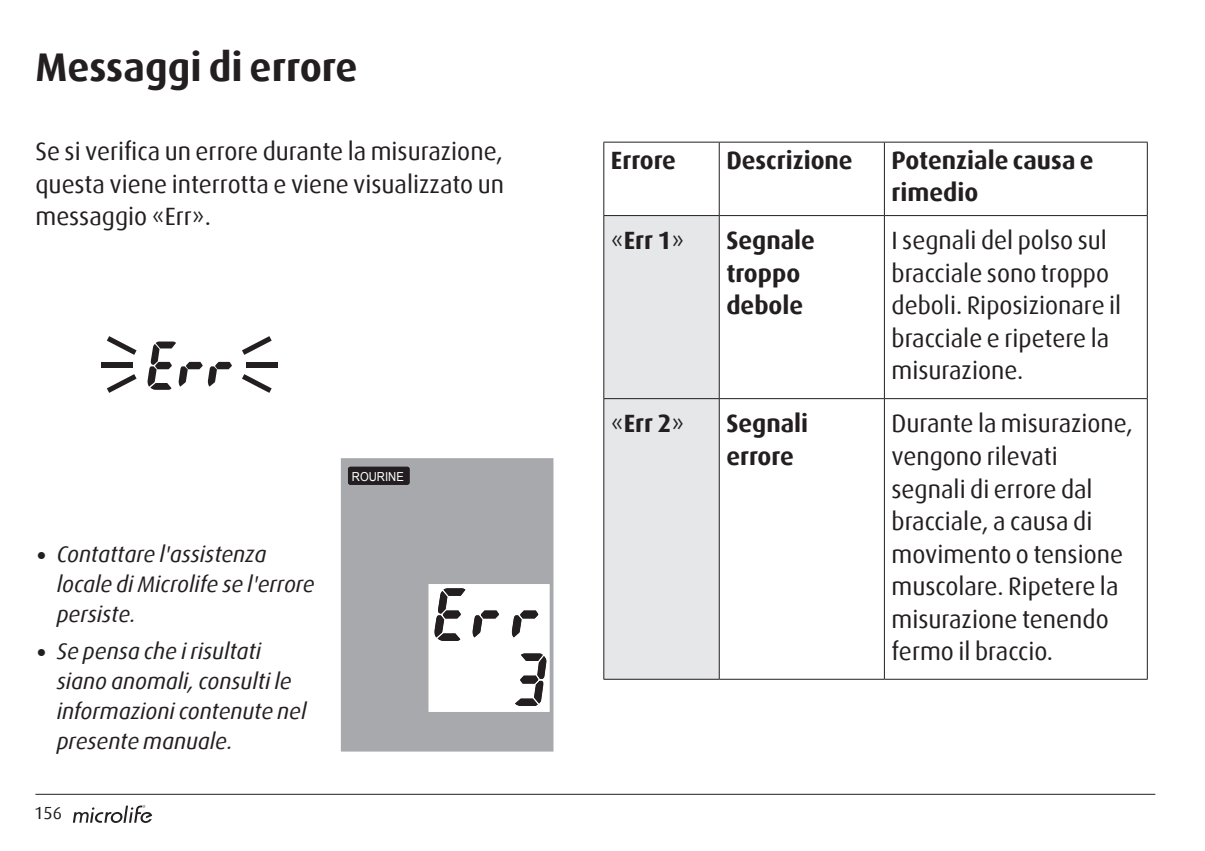
<style>
.page{position:relative;width:1205px;height:851px;background:#fff}
.page>*{position:absolute;margin:0;border:0;box-sizing:border-box;transform-origin:0 0}
.t1{font:700 40px "Dax";color:#231f20}
.Body{font:25px/32.5px "Dax";color:#231f20}
.Body-2{font:700 25px/32.5px "Dax";color:#231f20}
.Note{font:italic 22.5px/30px "Dax";color:#231f20}
.t2{font:17.5px "Dax";color:#231f20}
.t3{font:12.25px "Arial";color:#fff;scale:.91 1}
.s1{font-style:normal;font-size:37.5px}
.s2{font-weight:400}
</style>
<div class="page">
<hr style="left:35px;top:793px;width:1120px;height:1px;background:#231f20">
<svg style="left:73px;top:805px;width:79px;height:17px"></svg>
<div style="left:101px;top:362px;width:31px;height:5px;background:#231f20"></div>
<svg style="left:107px;top:374px;width:30px;height:19px"></svg>
<svg style="left:107px;top:336px;width:30px;height:19px"></svg>
<div style="left:246px;top:362px;width:31px;height:5px;background:#231f20"></div>
<svg style="left:242px;top:374px;width:30px;height:19px"></svg>
<svg style="left:242px;top:336px;width:30px;height:19px"></svg>
<svg style="left:147px;top:341px;width:85px;height:49px"></svg>
<div style="left:604px;top:216px;width:115px;height:462px;background:#e6e7e9"></div>
<hr style="left:603px;top:142px;width:116px;height:1px;background:#231f20">
<hr style="left:603px;top:142px;width:1px;height:73px;background:#231f20">
<hr style="left:719px;top:142px;width:165px;height:1px;background:#231f20">
<hr style="left:719px;top:142px;width:1px;height:73px;background:#231f20">
<hr style="left:884px;top:142px;width:263px;height:1px;background:#231f20">
<hr style="left:884px;top:142px;width:1px;height:73px;background:#231f20">
<hr style="left:1147px;top:142px;width:1px;height:73px;background:#231f20">
<hr style="left:603px;top:215px;width:116px;height:1px;background:#231f20">
<hr style="left:603px;top:216px;width:1px;height:182px;background:#231f20">
<hr style="left:719px;top:215px;width:165px;height:1px;background:#231f20">
<hr style="left:719px;top:216px;width:1px;height:182px;background:#231f20">
<hr style="left:884px;top:215px;width:263px;height:1px;background:#231f20">
<hr style="left:884px;top:216px;width:1px;height:182px;background:#231f20">
<hr style="left:1147px;top:216px;width:1px;height:182px;background:#231f20">
<hr style="left:603px;top:398px;width:116px;height:1px;background:#231f20">
<hr style="left:603px;top:399px;width:1px;height:279px;background:#231f20">
<hr style="left:719px;top:398px;width:165px;height:1px;background:#231f20">
<hr style="left:719px;top:399px;width:1px;height:279px;background:#231f20">
<hr style="left:884px;top:398px;width:263px;height:1px;background:#231f20">
<hr style="left:884px;top:399px;width:1px;height:279px;background:#231f20">
<hr style="left:1147px;top:399px;width:1px;height:279px;background:#231f20">
<hr style="left:603px;top:678px;width:116px;height:1px;background:#231f20">
<hr style="left:719px;top:678px;width:165px;height:1px;background:#231f20">
<hr style="left:884px;top:678px;width:263px;height:1px;background:#231f20">
<div style="left:341px;top:458px;width:212px;height:293px;background:#a8a9ad"></div>
<svg style="left:348px;top:466px;width:62px;height:19px"></svg>
<svg style="left:429px;top:584px;width:120px;height:127px"></svg>
<div style="left:351px;top:468px;width:55px;height:14px;background:#231f20"></div>
<p class="t1" style="left:35px;top:45px;width:324px">Messaggi di errore</p>
<p class="Body" style="left:35px;top:135px;width:470px;text-align:justify">Se si verifica un errore durante la misurazione, questa viene interrotta e viene visualizzato un messaggio «Err».</p>
<p class="Note" style="left:57px;top:539px;width:260px;text-indent:-21px"><span class="s1">•</span> Contattare l'assistenza locale di Microlife se l'errore persiste.</p>
<p class="Note" style="left:57px;top:636px;width:251px;text-indent:-21px"><span class="s1">•</span> Se pensa che i risultati siano anomali, consulti le informazioni contenute nel presente manuale.</p>
<p class="t2" style="left:34px;top:803px;width:29px">156</p>
<p class="t3" style="left:352px;top:468px;width:59px">ROURINE</p>
<p class="Body-2" style="left:611px;top:144px;width:67px">Errore</p>
<p class="Body-2" style="left:726px;top:144px;width:128px">Descrizione</p>
<p class="Body-2" style="left:891px;top:144px;width:204px">Potenziale causa e rimedio</p>
<p class="Body-2" style="left:611px;top:225px;width:75px"><span class="s2">«</span>Err 1<span class="s2">»</span></p>
<p class="Body-2" style="left:726px;top:225px;width:90px">Segnale troppo debole</p>
<p class="Body" style="left:891px;top:225px;width:231px">I segnali del polso sul bracciale sono troppo deboli. Riposizionare il bracciale e ripetere la misurazione.</p>
<p class="Body-2" style="left:611px;top:407px;width:75px"><span class="s2">«</span>Err 2<span class="s2">»</span></p>
<p class="Body-2" style="left:726px;top:407px;width:83px">Segnali errore</p>
<p class="Body" style="left:891px;top:408px;width:243px">Durante la misurazione, vengono rilevati segnali di errore dal bracciale, a causa di movimento o tensione muscolare. Ripetere la misurazione tenendo fermo il braccio.</p>
</div>
